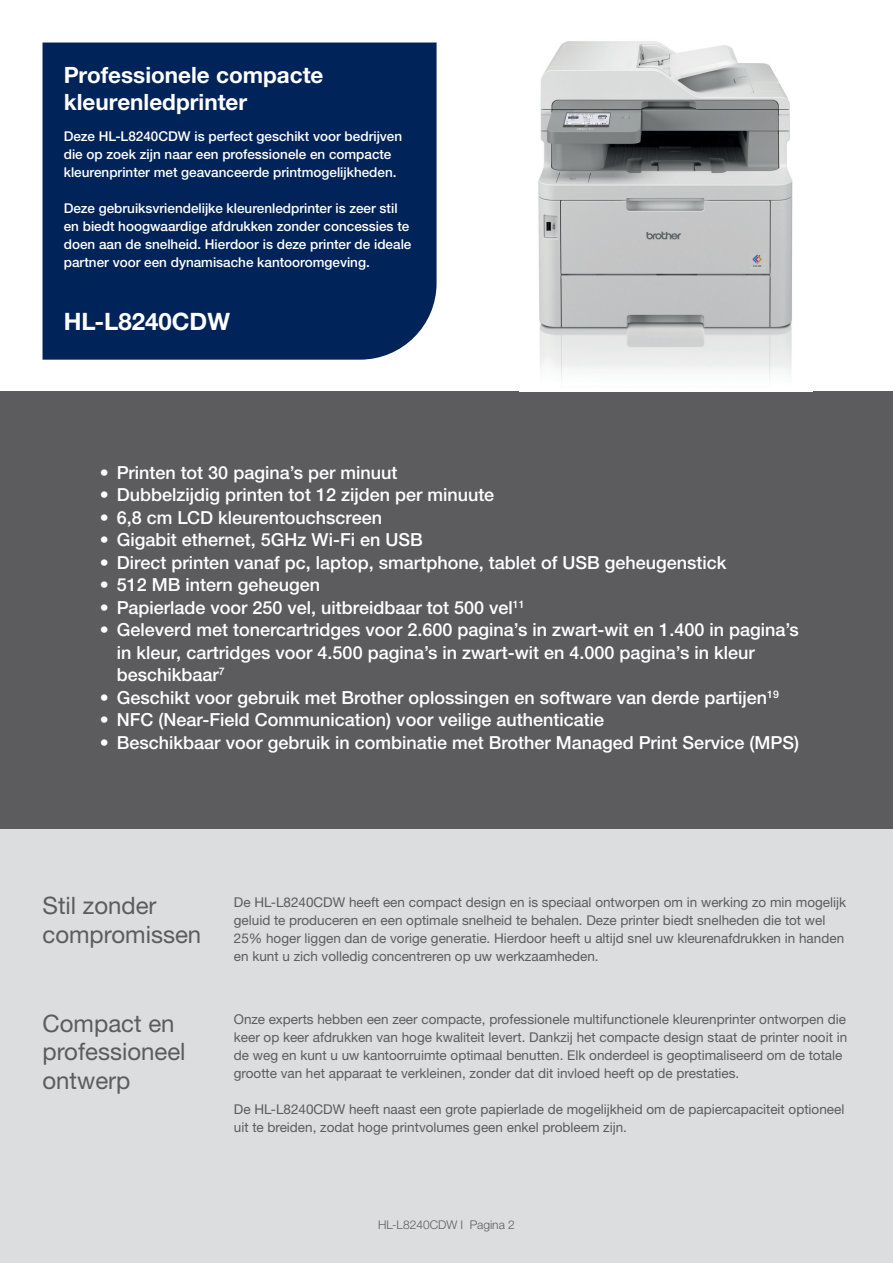
<style>
.page{position:relative;width:893px;height:1263px;background:#fff}
.page>*{position:absolute;margin:0;border:0;box-sizing:border-box;transform-origin:0 0}
.t1{font:24px/28.5px "Helvetica Neue LTW1 G";color:#5c5c5f}
.t2{font:700 24px "Helvetica Neue LTW1 G";color:#fff}
.t3{font:700 22.5px "Helvetica Neue LTW1 G";color:#fff}
.t4{font:500 18px/22.5px "Helvetica Neue LTW1 G";color:#fff}
.Body{font:13.5px/18px "Helvetica Neue LTW1 G";color:#5c5c5f}
.t5{font:500 13.5px/18px "Helvetica Neue LTW1 G";color:#fff}
.Body-2{font:300 12px "Helvetica Neue LTW1 G";color:#5c5c5f}
</style>
<div class="page">
<div style="left:0;top:825px;width:893px;height:438px;background:#dcdddf"></div>
<div style="left:43px;top:43px;width:394px;height:317px;background:#002359"></div>
<div style="left:0;top:392px;width:893px;height:437px;background:#5c5c5f"></div>
<img style="left:538px;top:41px;width:255px;height:339px">
<p class="t3" style="left:64px;top:61px;width:261px">Professionele compacte</p>
<p class="t3" style="left:64px;top:88px;width:185px">kleurenledprinter</p>
<p class="t5" style="left:64px;top:127px;width:340px">Deze HL-L8240CDW is perfect geschikt voor bedrijven die op zoek zijn naar een professionele en compacte kleurenprinter met geavanceerde printmogelijkheden.</p>
<p class="t5" style="left:64px;top:199px;width:349px">Deze gebruiksvriendelijke kleurenledprinter is zeer stil en biedt hoogwaardige afdrukken zonder concessies te doen aan de snelheid. Hierdoor is deze printer de ideale partner voor een dynamisache kantooromgeving.</p>
<p class="t2" style="left:64px;top:306px;width:168px">HL-L8240CDW</p>
<p class="t4" style="left:100px;top:461px;width:299px">• Printen tot 30 pagina’s per minuut</p>
<p class="t4" style="left:100px;top:484px;width:396px">• Dubbelzijdig printen tot 12 zijden per minuute</p>
<p class="t4" style="left:100px;top:506px;width:284px">• 6,8 cm LCD kleurentouchscreen</p>
<p class="t4" style="left:100px;top:529px;width:324px">• Gigabit ethernet, 5GHz Wi-Fi en USB</p>
<p class="t4" style="left:100px;top:551px;width:628px">• Direct printen vanaf pc, laptop, smartphone, tablet of USB geheugenstick</p>
<p class="t4" style="left:100px;top:574px;width:222px">• 512 MB intern geheugen</p>
<p class="t4" style="left:100px;top:596px;width:426px">• Papierlade voor 250 vel, uitbreidbaar tot 500 vel<sup>11</sup></p>
<p class="t4" style="left:117px;top:619px;width:683px;text-indent:-17px">• Geleverd met tonercartridges voor 2.600 pagina’s in zwart-wit en 1.400 in pagina’s in kleur, cartridges voor 4.500 pagina’s in zwart-wit en 4.000 pagina’s in kleur beschikbaar<sup>7</sup></p>
<p class="t4" style="left:100px;top:686px;width:680px">• Geschikt voor gebruik met Brother oplossingen en software van derde partijen<sup>19</sup></p>
<p class="t4" style="left:100px;top:709px;width:506px">• NFC (Near-Field Communication) voor veilige authenticatie</p>
<p class="t4" style="left:100px;top:731px;width:701px">• Beschikbaar voor gebruik in combinatie met Brother Managed Print Service (MPS)</p>
<p class="t1" style="left:43px;top:891px;width:160px">Stil zonder compromissen</p>
<p class="Body" style="left:234px;top:893px;width:614px">De HL-L8240CDW heeft een compact design en is speciaal ontworpen om in werking zo min mogelijk geluid te produceren en een optimale snelheid te behalen. Deze printer biedt snelheden die tot wel 25% hoger liggen dan de vorige generatie. Hierdoor heeft u altijd snel uw kleurenafdrukken in handen en kunt u zich volledig concentreren op uw werkzaamheden.</p>
<p class="t1" style="left:43px;top:1009px;width:145px">Compact en professioneel ontwerp</p>
<p class="Body" style="left:234px;top:1010px;width:615px">Onze experts hebben een zeer compacte, professionele multifunctionele kleurenprinter ontworpen die keer op keer afdrukken van hoge kwaliteit levert. Dankzij het compacte design staat de printer nooit in de weg en kunt u uw kantoorruimte optimaal benutten. Elk onderdeel is geoptimaliseerd om de totale grootte van het apparaat te verkleinen, zonder dat dit invloed heeft op de prestaties.</p>
<p class="Body" style="left:234px;top:1100px;width:612px">De HL-L8240CDW heeft naast een grote papierlade de mogelijkheid om de papiercapaciteit optioneel uit te breiden, zodat hoge printvolumes geen enkel probleem zijn.</p>
<p class="Body-2" style="left:378px;top:1217px;width:138px">HL-L8240CDW I Pagina 2</p>
</div>
